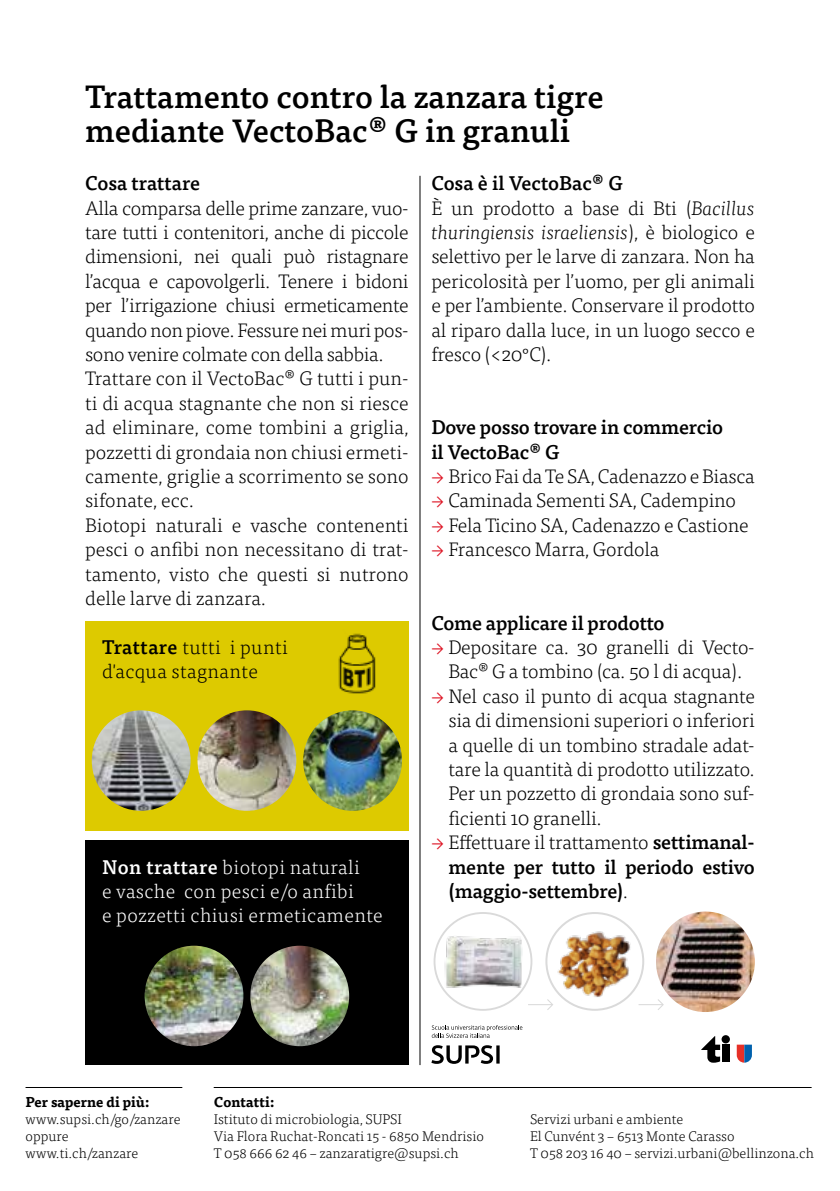
<style>
.page{position:relative;width:840px;height:1191px;background:#fff}
.page>*{position:absolute;margin:0;border:0;box-sizing:border-box;transform-origin:0 0}
.t1{font:500 32px/34px "Tisa OT";color:#000}
.t2{font:300 19.6px/24.4px "Tisa OT";letter-spacing:-.01em;color:#000}
.t3{font:500 19.6px/24.4px "Tisa OT";letter-spacing:-.01em;color:#000}
.t4{font:300 19.6px/24.4px "Tisa OT";letter-spacing:.02em;color:#fff}
.t5{font:300 19.6px/24.4px "Tisa OT";letter-spacing:.02em;color:#000}
.t6{font:300 14px/16.8px "Tisa OT";color:#000}
.t7{font:700 14px "Tisa OT";color:#000}
.s1{font-weight:500}
.s2{font-style:italic}
.s3{font-family:"Tisa Sans OT";color:#dc0d1d}
.s4{font-family:"Tisa Sans OT";font-weight:300;color:#dc0d1d}
.s5{font-weight:300}
</style>
<div class="page">
<div style="left:85px;top:621px;width:323px;height:210px;background:#ddca00"></div>
<div style="left:85px;top:840px;width:323px;height:225px;background:#000"></div>
<hr style="left:419px;top:176px;width:1px;height:889px;background:#000">
<img style="left:92px;top:710px;width:98px;height:101px">
<img style="left:197px;top:710px;width:99px;height:101px">
<img style="left:144px;top:945px;width:99px;height:101px">
<img style="left:250px;top:945px;width:99px;height:101px">
<img style="left:656px;top:911px;width:98px;height:101px">
<img style="left:303px;top:710px;width:99px;height:101px">
<img style="left:338px;top:633px;width:38px;height:61px">
<img style="left:443px;top:934px;width:79px;height:55px">
<div style="left:433px;top:912px;width:99px;height:98px;border:2px solid #dadada;border-radius:50%"></div>
<img style="left:553px;top:920px;width:84px;height:83px">
<div style="left:545px;top:912px;width:99px;height:98px;border:2px solid #dadada;border-radius:50%"></div>
<svg style="left:528px;top:999px;width:25px;height:11px"></svg>
<svg style="left:638px;top:999px;width:25px;height:11px"></svg>
<div style="left:721px;top:1044px;width:8px;height:18px;background:#000"></div>
<div style="left:721px;top:1035px;width:8px;height:8px;background:#000;border-radius:50%"></div>
<svg style="left:701px;top:1036px;width:18px;height:26px"></svg>
<svg style="left:736px;top:1044px;width:15px;height:18px"></svg>
<svg style="left:431px;top:1045px;width:68px;height:18px"></svg>
<svg style="left:431px;top:1025px;width:91px;height:12px"></svg>
<hr style="left:26px;top:1087px;width:156px;height:1px;background:#000">
<hr style="left:213px;top:1087px;width:598px;height:1px;background:#000">
<h1 class="t1" style="left:85px;top:81px;width:520px">Trattamento contro la zanzara tigre mediante VectoBac® G in granuli</h1>
<p class="t3" style="left:85px;top:171px;width:116px">Cosa trattare</p>
<p class="t2" style="left:85px;top:196px;width:325px">Alla comparsa delle prime zanzare, vuo&shy;tare tutti i contenitori, anche di piccole dimensioni, nei quali può ristagnare l’acqua e capovolgerli. Tenere i bidoni per l’irrigazione chiusi ermeticamente quando non piove. Fessure nei muri pos&shy;sono venire colmate con della sabbia.<br>Trattare con il VectoBac® G tutti i pun&shy;ti di acqua stagnante che non si riesce ad eliminare, come tombini a griglia, pozzetti di grondaia non chiusi ermeti&shy;camente, griglie a scorrimento se sono sifonate, ecc.<br>Biotopi naturali e vasche contenenti pesci o anfibi non necessitano di trat&shy;tamento, visto che questi si nutrono delle larve di zanzara.</p>
<p class="t5" style="left:102px;top:635px;width:187px"><span class="s1">Trattare</span> tutti i punti d'acqua stagnante</p>
<p class="t2" style="left:431px;top:171px;width:325px"><span class="s1">Cosa è il VectoBac® G<br></span>È un prodotto a base di Bti (<span class="s2">Bacillus thuringiensis israeliensis</span>), è biologico e selettivo per le larve di zanzara. Non ha pericolosità per l’uomo, per gli animali e per l’ambiente. Conservare il prodotto al riparo dalla luce, in un luogo secco e fresco (&lt;20°C).</p>
<p class="t3" style="left:431px;top:415px;width:293px">Dove posso trovare in commercio il VectoBac® G</p>
<p class="t2" style="left:431px;top:464px;width:325px"><span class="s3">→</span> Brico Fai da Te SA, Cadenazzo e Biasca</p>
<p class="t2" style="left:431px;top:489px;width:306px"><span class="s3">→</span> Caminada Sementi SA, Cadempino</p>
<p class="t2" style="left:431px;top:513px;width:318px"><span class="s3">→</span> Fela Ticino SA, Cadenazzo e Castione</p>
<p class="t2" style="left:431px;top:537px;width:229px"><span class="s3">→</span> Francesco Marra, Gordola</p>
<p class="t3" style="left:431px;top:611px;width:235px">Come applicare il prodotto</p>
<p class="t2" style="left:431px;top:635px;width:325px;text-align:center"><span class="s3">→</span> Depositare ca. 30 granelli di Vecto-<br>Bac® G a tombino (ca. 50 l di acqua).</p>
<p class="t2" style="left:448px;top:684px;width:308px;text-align:justify;text-indent:-17px"><span class="s3">→</span> Nel caso il punto di acqua stagnante sia di dimensioni superiori o inferiori a quelle di un tombino stradale adat&shy;tare la quantità di prodotto utilizzato.<br>Per un pozzetto di grondaia sono suf&shy;ficienti 10 granelli.</p>
<p class="t3" style="left:448px;top:830px;width:308px;text-align:justify;text-indent:-17px"><span class="s4">→</span> <span class="s5">Effettuare il trattamento</span> settimanal&shy;mente per tutto il periodo estivo (maggio-settembre)<span class="s5">.</span></p>
<p class="t4" style="left:102px;top:855px;width:282px"><span class="s1">Non trattare</span> biotopi naturali<br>e vasche con pesci e/o anfibi<br>e pozzetti chiusi ermeticamente</p>
<p class="t7" style="left:26px;top:1093px;width:125px">Per saperne di più:</p>
<p class="t6" style="left:26px;top:1111px;width:156px">www.supsi.ch/go/zanzare oppure www.ti.ch/zanzare</p>
<p class="t7" style="left:213px;top:1093px;width:62px">Contatti:</p>
<p class="t6" style="left:213px;top:1111px;width:272px">Istituto di microbiologia, SUPSI<br>Via Flora Ruchat-Roncati 15 - 6850 Mendrisio<br>T 058 666 62 46 – zanzaratigre@supsi.ch</p>
<p class="t6" style="left:529px;top:1111px;width:285px">Servizi urbani e ambiente<br>El Cunvént 3 – 6513 Monte Carasso<br>T 058 203 16 40 – servizi.urbani@bellinzona.ch</p>
</div>
